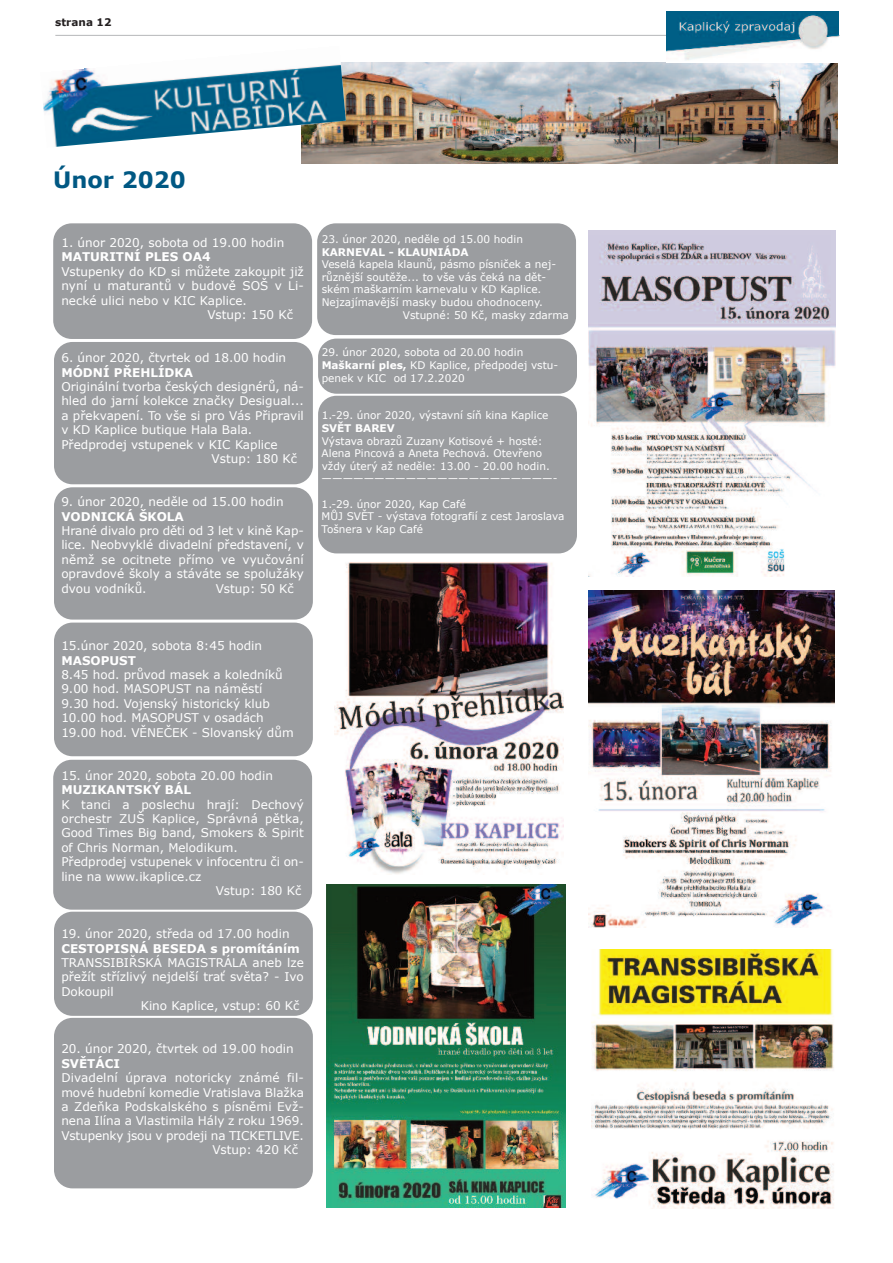
<style>
.page{position:relative;width:893px;height:1263px;background:#fff}
.page>*{position:absolute;margin:0;border:0;box-sizing:border-box;transform-origin:0 0}
.t1{font:700 22.5px "Verdana";color:#005883}
.t2{font:12px/14.4px "Verdana";color:#fff;text-align:justify}
.t3{font:700 12px "Verdana";color:#fff}
.t4{font:10.5px/12.6px "Verdana";color:#fff}
.t5{font:700 10.5px "Verdana";color:#fff}
.t6{font:700 10.5px "Verdana";color:#231f20}
.s1{font-weight:700}
</style>
<div class="page">
<div style="left:54px;top:1018px;width:259px;height:170px;background:#9b9da0;border-radius:18px"></div>
<img style="left:302px;top:63px;width:536px;height:100px">
<hr style="left:55px;top:35px;width:785px;height:1px;background:#bfc0c2">
<img style="left:666px;top:11px;width:173px;height:49px">
<div style="left:318px;top:396px;width:259px;height:157px;background:#9b9da0;border-radius:18px"></div>
<div style="left:54px;top:912px;width:259px;height:104px;background:#9b9da0;border-radius:18px"></div>
<div style="left:53px;top:760px;width:259px;height:150px;background:#9b9da0;border-radius:18px"></div>
<div style="left:54px;top:623px;width:259px;height:133px;background:#9b9da0;border-radius:18px"></div>
<div style="left:54px;top:487px;width:259px;height:133px;background:#9b9da0;border-radius:18px"></div>
<div style="left:54px;top:342px;width:259px;height:142px;background:#9b9da0;border-radius:18px"></div>
<img style="left:43px;top:62px;width:303px;height:86px">
<div style="left:53px;top:223px;width:259px;height:116px;background:#9b9da0;border-radius:18px"></div>
<img style="left:588px;top:231px;width:248px;height:346px">
<img style="left:589px;top:591px;width:245px;height:336px">
<img style="left:327px;top:884px;width:238px;height:323px">
<img style="left:591px;top:949px;width:243px;height:260px">
<div style="left:318px;top:339px;width:259px;height:55px;background:#9b9da0;border-radius:18px"></div>
<div style="left:317px;top:223px;width:259px;height:112px;background:#9b9da0;border-radius:18px"></div>
<img style="left:335px;top:562px;width:229px;height:312px">
<p class="t6" style="left:55px;top:16px;width:58px">strana 12</p>
<h1 class="t1" style="left:53px;top:165px;width:134px">Únor 2020</h1>
<p class="t2" style="left:61px;top:235px;width:224px">1. únor 2020, sobota od 19.00 hodin</p>
<p class="t3" style="left:61px;top:249px;width:151px">MATURITNÍ PLES OA4</p>
<p class="t2" style="left:61px;top:264px;width:244px">Vstupenky do KD si můžete zakoupit již</p>
<p class="t2" style="left:61px;top:278px;width:244px">nyní u maturantů v budově SOŠ v Li-</p>
<p class="t2" style="left:61px;top:293px;width:187px">necké ulici nebo v KIC Kaplice.</p>
<p class="t2" style="left:207px;top:307px;width:87px">Vstup: 150 Kč</p>
<p class="t2" style="left:61px;top:350px;width:226px">6. únor 2020, čtvrtek od 18.00 hodin</p>
<p class="t3" style="left:61px;top:364px;width:133px">MÓDNÍ PŘEHLÍDKA</p>
<p class="t2" style="left:61px;top:379px;width:244px">Originální tvorba českých designérů, ná-</p>
<p class="t2" style="left:61px;top:393px;width:244px">hled do jarní kolekce značky Desigual...</p>
<p class="t2" style="left:61px;top:408px;width:244px">a překvapení. To vše si pro Vás Připravil</p>
<p class="t2" style="left:61px;top:422px;width:192px">v KD Kaplice butique Hala Bala.</p>
<p class="t2" style="left:61px;top:437px;width:218px">Předprodej vstupenek v KIC Kaplice</p>
<p class="t2" style="left:212px;top:451px;width:87px">Vstup: 180 Kč</p>
<p class="t2" style="left:61px;top:494px;width:224px">9. únor 2020, neděle od 15.00 hodin</p>
<p class="t3" style="left:61px;top:508px;width:124px">VODNICKÁ ŠKOLA</p>
<p class="t2" style="left:61px;top:523px;width:244px">Hrané divalo pro děti od 3 let v kině Kap&shy;lice. Neobvyklé divadelní představení, v němž se ocitnete přímo ve vyučování opravdové školy a stáváte se spolužáky dvou vodníků.</p>
<p class="t2" style="left:216px;top:581px;width:79px">Vstup: 50 Kč</p>
<p class="t4" style="left:322px;top:233px;width:203px">23. únor 2020, neděle od 15.00 hodin</p>
<p class="t5" style="left:322px;top:245px;width:148px">KARNEVAL - KLAUNIÁDA</p>
<p class="t4" style="left:322px;top:258px;width:236px">Veselá kapela klaunů, pásmo písniček a nej-</p>
<p class="t4" style="left:322px;top:270px;width:226px">různější soutěže... to vše vás čeká na dět-</p>
<p class="t4" style="left:322px;top:283px;width:221px">ském maškarním karnevalu v KD Kaplice.</p>
<p class="t4" style="left:322px;top:296px;width:223px">Nejzajímavější masky budou ohodnoceny.</p>
<p class="t4" style="left:403px;top:308px;width:168px">Vstupné: 50 Kč, masky zdarma</p>
<p class="t4" style="left:322px;top:346px;width:238px">29. únor 2020, sobota od 20.00 hodin<br><span class="s1">Maškarní ples,</span> KD Kaplice, předpodej vstu&shy;penek v KIC od 17.2.2020</p>
<p class="t4" style="left:322px;top:409px;width:228px">1.-29. únor 2020, výstavní síň kina Kaplice</p>
<p class="t5" style="left:322px;top:421px;width:75px">SVĚT BAREV</p>
<p class="t4" style="left:322px;top:434px;width:237px">Výstava obrazů Zuzany Kotisové + hosté:<br>Alena Pincová a Aneta Pechová. Otevřeno vždy úterý až neděle: 13.00 - 20.00 hodin. ——————————————————————-</p>
<p class="t4" style="left:322px;top:497px;width:244px">1.-29. únor 2020, Kap Café<br>MŮJ SVĚT - výstava fotografií z cest Jaroslava<br>Tošnera v Kap Café</p>
<p class="t2" style="left:61px;top:638px;width:202px">15.únor 2020, sobota 8:45 hodin</p>
<p class="t3" style="left:61px;top:652px;width:76px">MASOPUST</p>
<p class="t2" style="left:61px;top:667px;width:234px;text-align:left">8.45 hod. průvod masek a koledníků<br>9.00 hod. MASOPUST na náměstí<br>9.30 hod. Vojenský historický klub<br>10.00 hod. MASOPUST v osadách<br>19.00 hod. VĚNEČEK - Slovanský dům</p>
<p class="t2" style="left:61px;top:768px;width:213px">15. únor 2020, sobota 20.00 hodin</p>
<p class="t3" style="left:61px;top:782px;width:131px">MUZIKANTSKÝ BÁL</p>
<p class="t2" style="left:61px;top:797px;width:244px">K tanci a poslechu hrají: Dechový</p>
<p class="t2" style="left:61px;top:811px;width:244px">orchestr ZUŠ Kaplice, Správná pětka,</p>
<p class="t2" style="left:61px;top:825px;width:244px">Good Times Big band, Smokers &amp; Spirit</p>
<p class="t2" style="left:61px;top:840px;width:178px">of Chris Norman, Melodikum.</p>
<p class="t2" style="left:61px;top:854px;width:244px">Předprodej vstupenek v infocentru či on-</p>
<p class="t2" style="left:61px;top:869px;width:141px">line na www.ikaplice.cz</p>
<p class="t2" style="left:216px;top:883px;width:87px">Vstup: 180 Kč</p>
<p class="t2" style="left:61px;top:926px;width:230px">19. únor 2020, středa od 17.00 hodin</p>
<p class="t3" style="left:61px;top:940px;width:240px">CESTOPISNÁ BESEDA s promítáním</p>
<p class="t2" style="left:61px;top:955px;width:244px">TRANSSIBIŘSKÁ MAGISTRÁLA aneb lze</p>
<p class="t2" style="left:61px;top:969px;width:244px">přežít střízlivý nejdelší trať světa? - Ivo</p>
<p class="t2" style="left:61px;top:984px;width:54px">Dokoupil</p>
<p class="t2" style="left:141px;top:998px;width:160px">Kino Kaplice, vstup: 60 Kč</p>
<p class="t2" style="left:61px;top:1041px;width:234px">20. únor 2020, čtvrtek od 19.00 hodin</p>
<p class="t3" style="left:61px;top:1056px;width:60px">SVĚTÁCI</p>
<p class="t2" style="left:61px;top:1070px;width:244px">Divadelní úprava notoricky známé fil-</p>
<p class="t2" style="left:61px;top:1085px;width:244px">mové hudební komedie Vratislava Blažka</p>
<p class="t2" style="left:61px;top:1099px;width:244px">a Zdeňka Podskalského s písněmi Evž-</p>
<p class="t2" style="left:61px;top:1113px;width:244px">nena Ilína a Vlastimila Hály z roku 1969.</p>
<p class="t2" style="left:61px;top:1128px;width:244px">Vstupenky jsou v prodeji na TICKETLIVE.</p>
<p class="t2" style="left:212px;top:1142px;width:87px">Vstup: 420 Kč</p>
</div>
